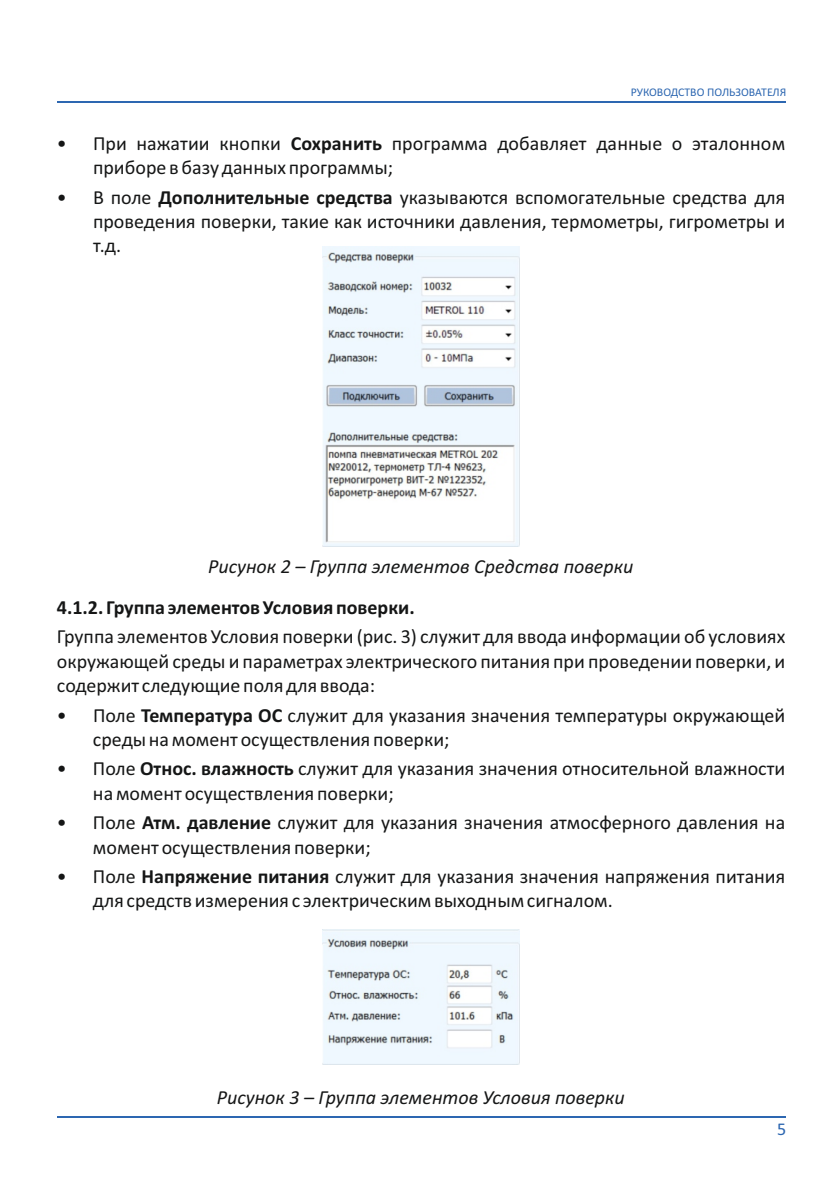
<style>
.page{position:relative;width:840px;height:1191px;background:#fff}
.page>*{position:absolute;margin:0;border:0;box-sizing:border-box;transform-origin:0 0}
.t1{font:20px/24.4px "Calibri";color:#151616}
.t2{font:italic 20px "Calibri";color:#151616}
.t3{font:700 20px "Calibri";color:#151616}
.t4{font:18px "Calibri";color:#2d67b1}
.t5{font:11.8px "Calibri";color:#2d67b1}
.s1{font-weight:700}
</style>
<div class="page">
<hr style="left:57px;top:101px;width:728px;height:2px;background:#2d67b1">
<hr style="left:57px;top:1116px;width:728px;height:2px;background:#2d67b1">
<img style="left:322px;top:247px;width:197px;height:299px">
<img style="left:322px;top:930px;width:197px;height:134px">
<p class="t5" style="left:630px;top:88px;width:157px">РУКОВОДСТВО ПОЛЬЗОВАТЕЛЯ</p>
<p class="t1" style="left:93px;top:133px;width:693px;text-indent:-36px">• При нажатии кнопки <span class="s1">Сохранить</span> программа добавляет данные о эталонном приборе в базу данных программы;</p>
<p class="t1" style="left:93px;top:186px;width:693px;text-align:justify;text-indent:-36px">• В поле <span class="s1">Дополнительные средства</span> указываются вспомогательные средства для проведения поверки, такие как источники давления, термометры, гигрометры и т.д.</p>
<p class="t2" style="left:208px;top:558px;width:426px">Рисунок 2 – Группа элементов Средства поверки</p>
<p class="t3" style="left:57px;top:599px;width:359px">4.1.2. Группа элементов Условия поверки.</p>
<p class="t1" style="left:57px;top:626px;width:729px;text-align:justify">Группа элементов Условия поверки (рис. 3) служит для ввода информации об условиях окружающей среды и параметрах электрического питания при проведении поверки, и содержит следующие поля для ввода:</p>
<p class="t1" style="left:93px;top:704px;width:693px;text-indent:-36px">• Поле <span class="s1">Температура ОС</span> служит для указания значения температуры окружающей среды на момент осуществления поверки;</p>
<p class="t1" style="left:93px;top:758px;width:693px;text-indent:-36px">• Поле <span class="s1">Относ. влажность</span> служит для указания значения относительной влажности на момент осуществления поверки;</p>
<p class="t1" style="left:93px;top:812px;width:693px;text-indent:-36px">• Поле <span class="s1">Атм. давление</span> служит для указания значения атмосферного давления на момент осуществления поверки;</p>
<p class="t1" style="left:93px;top:865px;width:693px;text-indent:-36px">• Поле <span class="s1">Напряжение питания</span> служит для указания значения напряжения питания для средств измерения с электрическим выходным сигналом.</p>
<p class="t2" style="left:217px;top:1089px;width:409px">Рисунок 3 – Группа элементов Условия поверки</p>
<p class="t4" style="left:776px;top:1121px;width:11px">5</p>
</div>
